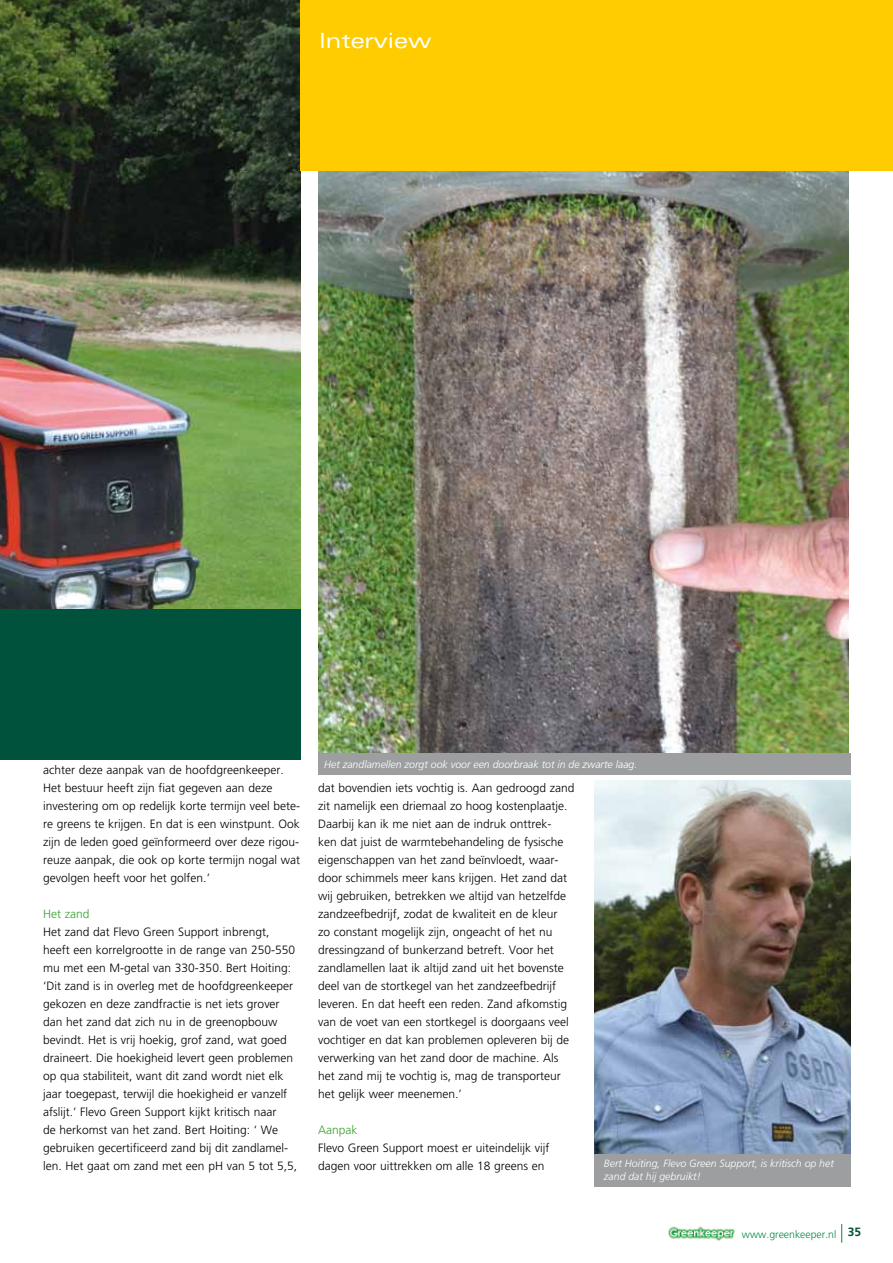
<style>
.page{position:relative;width:893px;height:1263px;background:#fff}
.page>*{position:absolute;margin:0;border:0;box-sizing:border-box;transform-origin:0 0}
.t1{font:expanded 21px "Univers";color:#fff}
.t2{font:300 12px/18px "Frutiger";color:#000}
.t3{font:300 12px "Frutiger";color:#35a32c}
.t4{font:italic 300 10.5px/12.6px "Frutiger";color:#fff}
.t5{font:300 10.5px "Frutiger";color:#008b45}
.s1{font-weight:700;font-size:12px;color:#00523c}
</style>
<div class="page">
<svg style="left:841px;top:1224px;width:1px;height:19px"></svg>
<img style="left:668px;top:1226px;width:67px;height:15px">
<img style="left:0;top:0;width:300px;height:609px">
<div style="left:0;top:609px;width:300px;height:151px;background:#00523c"></div>
<img style="left:319px;top:170px;width:530px;height:583px">
<div style="left:594px;top:1154px;width:256px;height:32px;background:#9c9e9f"></div>
<img style="left:594px;top:780px;width:256px;height:374px">
<div style="left:318px;top:753px;width:532px;height:22px;background:#9c9e9f"></div>
<div style="left:300px;top:0;width:593px;height:170px;background:#fecc00"></div>
<h1 class="t1" style="left:320px;top:28px;width:113px">Interview</h1>
<p class="t2" style="left:43px;top:761px;width:258px">achter deze aanpak van de hoofdgreenkeeper.<br>Het bestuur heeft zijn fiat gegeven aan deze investering om op redelijk korte termijn veel bete&shy;re greens te krijgen. En dat is een winstpunt. Ook zijn de leden goed geïnformeerd over deze rigou&shy;reuze aanpak, die ook op korte termijn nogal wat gevolgen heeft voor het golfen.’</p>
<p class="t3" style="left:43px;top:907px;width:48px">Het zand</p>
<p class="t2" style="left:43px;top:923px;width:255px">Het zand dat Flevo Green Support inbrengt, heeft een korrelgrootte in de range van 250-550 mu met een M-getal van 330-350. Bert Hoiting: ‘Dit zand is in overleg met de hoofdgreenkeeper gekozen en deze zandfractie is net iets grover dan het zand dat zich nu in de greenopbouw bevindt. Het is vrij hoekig, grof zand, wat goed draineert. Die hoekigheid levert geen problemen op qua stabiliteit, want dit zand wordt niet elk jaar toegepast, terwijl die hoekigheid er vanzelf afslijt.’ Flevo Green Support kijkt kritisch naar<br>de herkomst van het zand. Bert Hoiting: ‘ We gebruiken gecertificeerd zand bij dit zandlamel&shy;len. Het gaat om zand met een pH van 5 tot 5,5,</p>
<p class="t4" style="left:324px;top:758px;width:315px">Het zandlamellen zorgt ook voor een doorbraak tot in de zwarte laag.</p>
<p class="t2" style="left:318px;top:779px;width:258px">dat bovendien iets vochtig is. Aan gedroogd zand zit namelijk een driemaal zo hoog kostenplaatje.<br>Daarbij kan ik me niet aan de indruk onttrek-<br>ken dat juist de warmtebehandeling de fysische eigenschappen van het zand beïnvloedt, waar&shy;door schimmels meer kans krijgen. Het zand dat wij gebruiken, betrekken we altijd van hetzelfde zandzeefbedrijf, zodat de kwaliteit en de kleur<br>zo constant mogelijk zijn, ongeacht of het nu dressingzand of bunkerzand betreft. Voor het zandlamellen laat ik altijd zand uit het bovenste deel van de stortkegel van het zandzeefbedrijf leveren. En dat heeft een reden. Zand afkomstig van de voet van een stortkegel is doorgaans veel vochtiger en dat kan problemen opleveren bij de verwerking van het zand door de machine. Als het zand mij te vochtig is, mag de transporteur het gelijk weer meenemen.’</p>
<p class="t3" style="left:318px;top:1123px;width:41px">Aanpak</p>
<p class="t2" style="left:318px;top:1139px;width:233px">Flevo Green Support moest er uiteindelijk vijf dagen voor uittrekken om alle 18 greens en</p>
<p class="t4" style="left:604px;top:1157px;width:231px">Bert Hoiting, Flevo Green Support, is kritisch op het zand dat hij gebruikt!</p>
<p class="t5" style="left:742px;top:1228px;width:121px">www.greenkeeper.nl <span class="s1">35</span></p>
</div>
